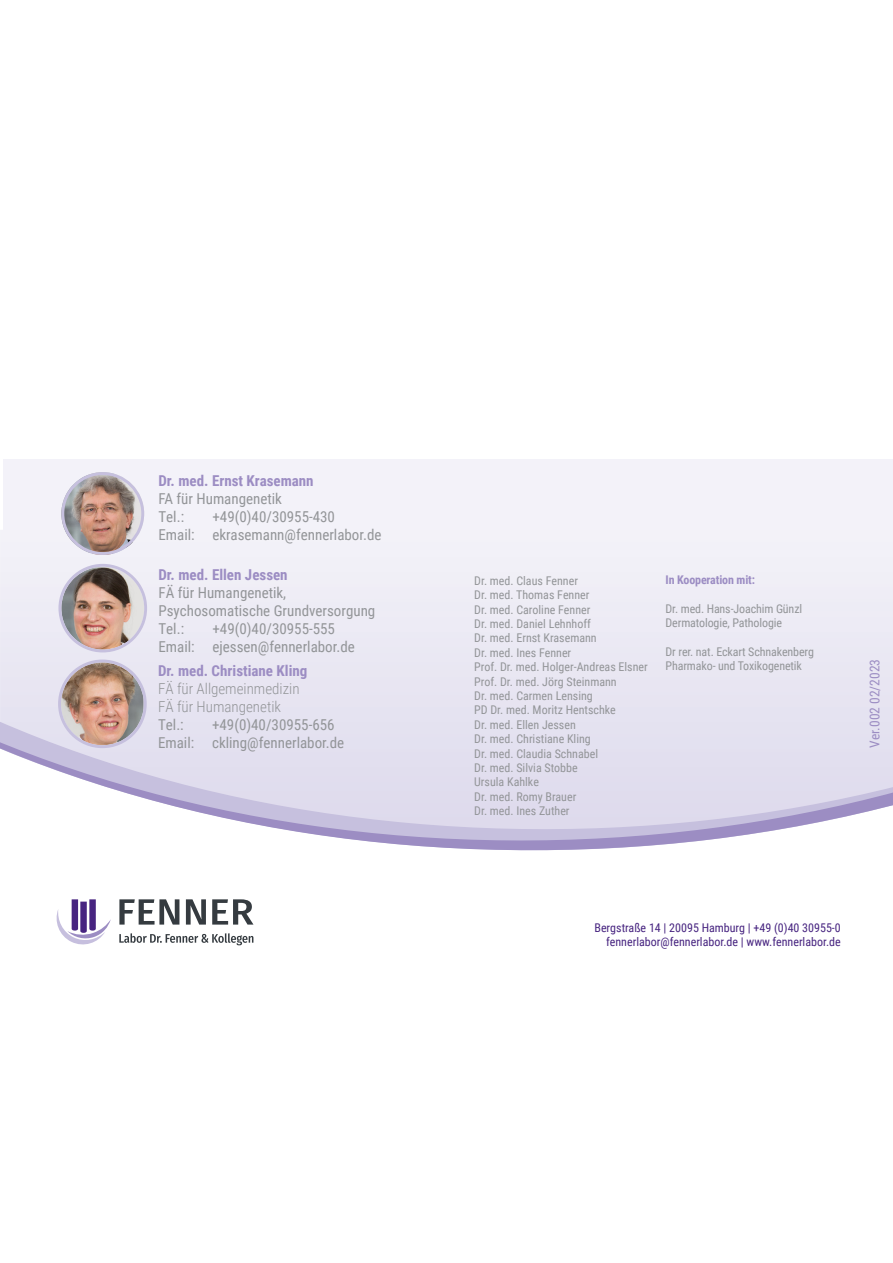
<style>
.page{position:relative;width:893px;height:1263px;background:#fff}
.page>*{position:absolute;margin:0;border:0;box-sizing:border-box;transform-origin:0 0}
.t1{font:15px/18px "Roboto Condensed";color:#939598}
.t2{font:700 15px "Roboto Condensed";color:#9c8dc3}
.t3{font:300 15px/18px "Roboto Condensed";color:#939598}
.t4{font:13.5px "Roboto Condensed";color:#9c8dc3}
.t5{font:12px/14.4px "Roboto Condensed";color:#939598}
.t6{font:12px/14.4px "Roboto Condensed";color:#472480;text-align:right}
.t7{font:700 12px "Roboto Condensed";letter-spacing:-.01em;color:#9c8dc3}
</style>
<div class="page">
<div style="left:4px;top:459px;width:889px;height:73px;background:#f3f2f9"></div>
<svg style="left:0;top:508px;width:893px;height:343px;fill:#eae8f3"></svg>
<svg style="left:119px;top:933px;width:134px;height:12px"></svg>
<svg style="left:119px;top:899px;width:134px;height:25px"></svg>
<svg style="left:56px;top:899px;width:55px;height:46px"></svg>
<img style="left:61px;top:662px;width:82px;height:83px">
<div style="left:58px;top:659px;width:89px;height:89px;border:3px solid #c6c0de;border-radius:50%"></div>
<img style="left:61px;top:472px;width:83px;height:83px;border-radius:41px">
<div style="left:61px;top:472px;width:83px;height:83px;border:3px solid #c6c0de;border-radius:50%"></div>
<img style="left:61px;top:567px;width:83px;height:82px">
<div style="left:58px;top:564px;width:89px;height:88px;border:3px solid #c6c0de;border-radius:50%"></div>
<p class="t2" style="left:158px;top:470px;width:157px">Dr. med. Ernst Krasemann</p>
<p class="t1" style="left:158px;top:489px;width:125px">FA für Humangenetik<br>Tel.:</p>
<p class="t1" style="left:158px;top:507px;width:225px;text-align:center">+49(0)40/30955-430<br>Email: ekrasemann@fennerlabor.de</p>
<p class="t2" style="left:158px;top:564px;width:131px">Dr. med. Ellen Jessen</p>
<p class="t1" style="left:158px;top:583px;width:218px">FÄ für Humangenetik,<br>Psychosomatische Grundversorgung<br>Tel.:</p>
<p class="t1" style="left:158px;top:619px;width:198px;text-indent:54px">+49(0)40/30955-555<br>Email: ejessen@fennerlabor.de</p>
<p class="t2" style="left:158px;top:660px;width:151px">Dr. med. Christiane Kling</p>
<p class="t3" style="left:158px;top:679px;width:143px">FÄ für Allgemeinmedizin<br>FÄ für Humangenetik</p>
<p class="t1" style="left:158px;top:715px;width:27px">Tel.:</p>
<p class="t1" style="left:158px;top:715px;width:188px;text-indent:54px">+49(0)40/30955-656<br>Email: ckling@fennerlabor.de</p>
<p class="t5" style="left:474px;top:573px;width:175px">Dr. med. Claus Fenner<br>Dr. med. Thomas Fenner<br>Dr. med. Caroline Fenner<br>Dr. med. Daniel Lehnhoff<br>Dr. med. Ernst Krasemann<br>Dr. med. Ines Fenner<br>Prof. Dr. med. Holger-Andreas Elsner<br>Prof. Dr. med. Jörg Steinmann<br>Dr. med. Carmen Lensing<br>PD Dr. med. Moritz Hentschke<br>Dr. med. Ellen Jessen<br>Dr. med. Christiane Kling<br>Dr. med. Claudia Schnabel<br>Dr. med. Silvia Stobbe<br>Ursula Kahlke<br>Dr. med. Romy Brauer<br>Dr. med. Ines Zuther</p>
<p class="t7" style="left:666px;top:571px;width:91px">In Kooperation mit:</p>
<p class="t5" style="left:666px;top:601px;width:138px">Dr. med. Hans-Joachim Günzl<br>Dermatologie, Pathologie</p>
<p class="t5" style="left:666px;top:644px;width:150px">Dr rer. nat. Eckart Schnakenberg<br>Pharmako- und Toxikogenetik</p>
<p class="t4" style="left:865px;top:748px;width:90px;rotate:-90deg">Ver.002 02/2023</p>
<p class="t6" style="left:594px;top:920px;width:248px">Bergstraße 14 | 20095 Hamburg | +49 (0)40 30955-0 fennerlabor@fennerlabor.de | www.fennerlabor.de</p>
</div>
